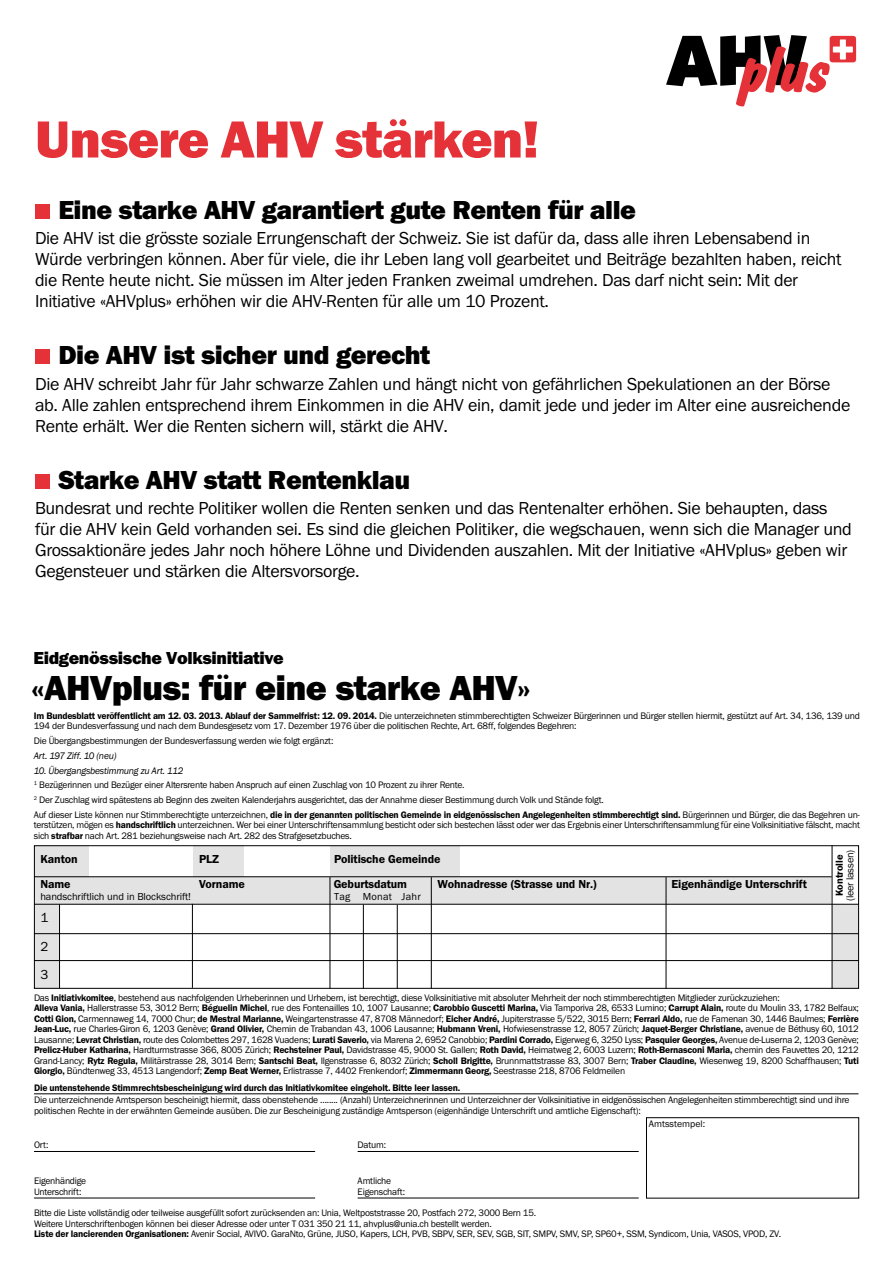
<style>
.page{position:relative;width:893px;height:1263px;background:#fff}
.page>*{position:absolute;margin:0;border:0;box-sizing:border-box;transform-origin:0 0}
.t1{font:54px "Franklin Got URWT Hea";letter-spacing:-.02em;color:#e53138}
.t2{font:36px "Franklin Got URWT Hea";letter-spacing:-.02em;color:#000}
.t3{font:27px "Franklin Got URWT Hea";letter-spacing:-.02em;color:#000}
.t4{font:18px/21px "Franklin Got URWT Boo";letter-spacing:-.02em;color:#000}
.t5{font:18px "Franklin Got URWT Hea";letter-spacing:-.02em;color:#000}
.t6{font:13.5px/28.3px "Franklin Got URWT Boo";color:#000;text-align:justify}
.t7{font:12px "Franklin Got URWT Dem";letter-spacing:-.01em;color:#000}
.t8{font:10.5px "Franklin Got URWT Boo";letter-spacing:-.01em;color:#000}
.t9{font:10.5px "Franklin Got URWT Boo";letter-spacing:.02em;color:#000}
.t10{font:10.5px "Franklin Got URWT Dem";letter-spacing:-.01em;color:#000}
.t11{font:9.75px/10.5px "Franklin Got URWT Boo";letter-spacing:-.02em;color:#000}
.t12{font:9.75px "Franklin Got URWT Dem";letter-spacing:-.02em;color:#000}
.t13{font:italic 9.75px "Franklin Gothic";letter-spacing:-.02em;color:#000}
.t14{font:9.75px "Franklin Got URWT Boo";color:#000}
.s1{font-family:"Franklin Got URWT Dem"}
</style>
<div class="page">
<div style="left:35px;top:204px;width:15px;height:15px;background:#e53138"></div>
<div style="left:35px;top:349px;width:15px;height:15px;background:#e53138"></div>
<div style="left:35px;top:474px;width:15px;height:15px;background:#e53138"></div>
<div style="left:646px;top:1117px;width:213px;height:81px;border:1px solid #000"></div>
<svg style="left:666px;top:35px;width:190px;height:71px"></svg>
<div style="left:34px;top:845px;width:825px;height:144px;background:#e3e3e4"></div>
<div style="left:60px;top:904px;width:772px;height:85px;background:#fff"></div>
<div style="left:89px;top:845px;width:103px;height:32px;background:#fff"></div>
<div style="left:244px;top:845px;width:86px;height:32px;background:#fff"></div>
<div style="left:460px;top:845px;width:372px;height:32px;background:#fff"></div>
<div style="left:831px;top:845px;width:27px;height:59px;background:#fff"></div>
<hr style="left:34px;top:876px;width:798px;height:1px;background:#000">
<hr style="left:34px;top:904px;width:825px;height:1px;background:#000">
<hr style="left:59px;top:904px;width:1px;height:84px;background:#000">
<hr style="left:330px;top:877px;width:1px;height:112px;background:#000">
<hr style="left:431px;top:877px;width:1px;height:111px;background:#000">
<hr style="left:666px;top:877px;width:1px;height:112px;background:#000">
<hr style="left:192px;top:904px;width:1px;height:84px;background:#000">
<hr style="left:363px;top:904px;width:1px;height:84px;background:#000">
<hr style="left:397px;top:905px;width:1px;height:84px;background:#000">
<hr style="left:34px;top:960px;width:825px;height:1px;background:#000">
<hr style="left:34px;top:933px;width:825px;height:1px;background:#000">
<hr style="left:832px;top:845px;width:1px;height:144px;background:#000">
<div style="left:34px;top:845px;width:825px;height:144px;border:1px solid #000"></div>
<hr style="left:34px;top:1093px;width:824px;height:1px;background:#000">
<hr style="left:34px;top:1151px;width:281px;height:1px;background:#000">
<hr style="left:34px;top:1198px;width:281px;height:1px;background:#000">
<hr style="left:358px;top:1151px;width:281px;height:1px;background:#000">
<hr style="left:358px;top:1198px;width:281px;height:1px;background:#000">
<h1 class="t1" style="left:35px;top:108px;width:506px">Unsere AHV stärken!</h1>
<h3 class="t3" style="left:58px;top:194px;width:579px">Eine starke AHV garantiert gute Renten für alle</h3>
<p class="t4" style="left:35px;top:228px;width:808px">Die AHV ist die grösste soziale Errungenschaft der Schweiz. Sie ist dafür da, dass alle ihren Lebensabend in Würde verbringen können. Aber für viele, die ihr Leben lang voll gearbeitet und Beiträge bezahlten haben, reicht die Rente heute nicht. Sie müssen im Alter jeden Franken zweimal umdrehen. Das darf nicht sein: Mit der Initiative «AHVplus» erhöhen wir die AHV-Renten für alle um 10 Prozent.</p>
<h3 class="t3" style="left:58px;top:340px;width:373px">Die AHV ist sicher und gerecht</h3>
<p class="t4" style="left:35px;top:373px;width:817px">Die AHV schreibt Jahr für Jahr schwarze Zahlen und hängt nicht von gefährlichen Spekulationen an der Börse ab. Alle zahlen entsprechend ihrem Einkommen in die AHV ein, damit jede und jeder im Alter eine ausreichende<br>Rente erhält. Wer die Renten sichern will, stärkt die AHV.</p>
<h3 class="t3" style="left:58px;top:464px;width:353px">Starke AHV statt Rentenklau</h3>
<p class="t4" style="left:35px;top:498px;width:818px">Bundesrat und rechte Politiker wollen die Renten senken und das Rentenalter erhöhen. Sie behaupten, dass für die AHV kein Geld vorhanden sei. Es sind die gleichen Politiker, die wegschauen, wenn sich die Manager und Grossaktionäre jedes Jahr noch höhere Löhne und Dividenden auszahlen. Mit der Initiative «AHVplus» geben wir Gegensteuer und stärken die Altersvorsorge.</p>
<h3 class="t5" style="left:34px;top:647px;width:252px">Eidgenössische Volksinitiative</h3>
<h2 class="t2" style="left:31px;top:667px;width:501px">«AHVplus: für eine starke AHV»</h2>
<p class="t11" style="left:34px;top:710px;width:828px"><span class="s1">Im Bundesblatt veröffentlicht am 12. 03. 2013. Ablauf der Sammelfrist: 12. 09. 2014.</span> Die unterzeichneten stimmberechtigten Schweizer Bürgerinnen und Bürger stellen hiermit, gestützt auf Art. 34, 136, 139 und<br>194 der Bundesverfassung und nach dem Bundesgesetz vom 17. Dezember 1976 über die politischen Rechte, Art. 68ff, folgendes Begehren:</p>
<p class="t11" style="left:34px;top:736px;width:301px">Die Übergangsbestimmungen der Bundesverfassung werden wie folgt ergänzt:</p>
<p class="t13" style="left:34px;top:749px;width:84px">Art. 197 Ziff. 10 (neu)</p>
<p class="t13" style="left:34px;top:764px;width:151px">10. Übergangsbestimmung zu Art. 112</p>
<p class="t11" style="left:34px;top:778px;width:828px;line-height:14.7px"><sup>1</sup> Bezügerinnen und Bezüger einer Altersrente haben Anspruch auf einen Zuschlag von 10 Prozent zu ihrer Rente.<br><sup>2</sup> Der Zuschlag wird spätestens ab Beginn des zweiten Kalenderjahrs ausgerichtet, das der Annahme dieser Bestimmung durch Volk und Stände folgt.<br>Auf dieser Liste können nur Stimmberechtigte unterzeichnen, <span class="s1">die in der genannten politischen Gemeinde in eidgenössischen Angelegenheiten stimmberechtigt sind.</span> Bürgerinnen und Bürger, die das Begehren un-</p>
<p class="t11" style="left:34px;top:820px;width:828px">terstützen, mögen es <span class="s1">handschriftlich</span> unterzeichnen. Wer bei einer Unterschriftensammlung besticht oder sich bestechen lässt oder wer das Ergebnis einer Unterschriftensammlung für eine Volksinitiative fälscht, macht sich <span class="s1">strafbar</span> nach Art. 281 beziehungsweise nach Art. 282 des Strafgesetzbuches.</p>
<p class="t7" style="left:40px;top:852px;width:39px">Kanton</p>
<p class="t7" style="left:199px;top:852px;width:21px">PLZ</p>
<p class="t7" style="left:334px;top:852px;width:108px">Politische Gemeinde</p>
<p class="t7" style="left:40px;top:878px;width:32px">Name</p>
<p class="t7" style="left:199px;top:878px;width:47px">Vorname</p>
<p class="t7" style="left:334px;top:878px;width:75px">Geburtsdatum</p>
<p class="t7" style="left:438px;top:878px;width:161px">Wohnadresse (Strasse und Nr.)</p>
<p class="t7" style="left:672px;top:878px;width:137px">Eigenhändige Unterschrift</p>
<p class="t8" style="left:40px;top:891px;width:152px">handschriftlich und in Blockschrift!</p>
<p class="t9" style="left:334px;top:891px;width:88px">Tag Monat Jahr</p>
<h3 class="t6" style="left:40px;top:904px;width:9px">1<br>2<br>3</h3>
<p class="t10" style="left:833px;top:896px;width:43px;rotate:-90deg">Kontrolle</p>
<p class="t8" style="left:844px;top:901px;width:53px;rotate:-90deg">(leer lassen)</p>
<p class="t11" style="left:34px;top:992px;width:826px">Das <span class="s1">Initiativkomitee</span>, bestehend aus nachfolgenden Urheberinnen und Urhebern, ist berechtigt, diese Volksinitiative mit absoluter Mehrheit der noch stimmberechtigten Mitglieder zurückzuziehen:<br><span class="s1">Alleva Vania,</span> Hallerstrasse 53, 3012 Bern; <span class="s1">Béguelin Michel</span>, rue des Fontenailles 10, 1007 Lausanne; <span class="s1">Carobbio Guscetti Marina,</span> Via Tamporiva 28, 6533 Lumino; <span class="s1">Carrupt Alain,</span> route du Moulin 33, 1782 Belfaux; <span class="s1">Cotti Gion,</span> Carmennaweg 14, 7000 Chur; <span class="s1">de Mestral Marianne,</span> Weingartenstrasse 47, 8708 Männedorf; <span class="s1">Eicher André,</span> Jupiterstrasse 5/522, 3015 Bern; <span class="s1">Ferrari Aldo,</span> rue de Famenan 30, 1446 Baulmes; <span class="s1">Ferrière Jean-Luc,</span> rue Charles-Giron 6, 1203 Genève; <span class="s1">Grand Olivier,</span> Chemin de Trabandan 43, 1006 Lausanne; <span class="s1">Hubmann Vreni,</span> Hofwiesenstrasse 12, 8057 Zürich; <span class="s1">Jaquet-Berger Christiane,</span> avenue de Béthusy 60, 1012<br>Lausanne; <span class="s1">Levrat Christian,</span> route des Colombettes 297, 1628 Vuadens; <span class="s1">Lurati Saverio,</span> via Marena 2, 6952 Canobbio; <span class="s1">Pardini Corrado,</span> Eigerweg 6, 3250 Lyss; <span class="s1">Pasquier Georges,</span> Avenue de-Luserna 2, 1203 Genève; <span class="s1">Prelicz-Huber Katharina,</span> Hardturmstrasse 366, 8005 Zürich; <span class="s1">Rechsteiner Paul,</span> Davidstrasse 45, 9000 St. Gallen; <span class="s1">Roth David,</span> Heimatweg 2, 6003 Luzern; <span class="s1">Roth-Bernasconi Maria,</span> chemin des Fauvettes 20, 1212<br>Grand-Lancy; <span class="s1">Rytz Regula,</span> Militärstrasse 28, 3014 Bern; <span class="s1">Santschi Beat,</span> Ilgenstrasse 6, 8032 Zürich; <span class="s1">Scholl Brigitte,</span> Brunnmattstrasse 83, 3007 Bern; <span class="s1">Traber Claudine,</span> Wiesenweg 19, 8200 Schaffhausen; <span class="s1">Tuti Giorgio,</span> Bündtenweg 33, 4513 Langendorf; <span class="s1">Zemp Beat Werner,</span> Erlistrasse 7, 4402 Frenkendorf; <span class="s1">Zimmermann Georg,</span> Seestrasse 218, 8706 Feldmeilen</p>
<p class="t12" style="left:34px;top:1082px;width:428px">Die untenstehende Stimmrechtsbescheinigung wird durch das Initiativkomitee eingeholt. Bitte leer lassen.</p>
<p class="t11" style="left:34px;top:1095px;width:817px">Die unterzeichnende Amtsperson bescheinigt hiermit, dass obenstehende ........ (Anzahl) Unterzeichnerinnen und Unterzeichner der Volksinitiative in eidgenössischen Angelegenheiten stimmberechtigt sind und ihre politischen Rechte in der erwähnten Gemeinde ausüben. Die zur Bescheinigung zuständige Amtsperson (eigenhändige Unterschrift und amtliche Eigenschaft):</p>
<p class="t11" style="left:34px;top:1140px;width:16px">Ort:</p>
<p class="t11" style="left:34px;top:1176px;width:54px">Eigenhändige<br>Unterschrift:</p>
<p class="t14" style="left:649px;top:1119px;width:58px">Amtsstempel:</p>
<p class="t11" style="left:358px;top:1140px;width:30px">Datum:</p>
<p class="t11" style="left:358px;top:1176px;width:49px">Amtliche<br>Eigenschaft:</p>
<p class="t11" style="left:34px;top:1208px;width:748px">Bitte die Liste vollständig oder teilweise ausgefüllt sofort zurücksenden an: Unia, Weltpoststrasse 20, Postfach 272, 3000 Bern 15.<br>Weitere Unterschriftenbogen können bei dieser Adresse oder unter T 031 350 21 11, ahvplus@unia.ch bestellt werden.<br><span class="s1">Liste der lancierenden Organisationen:</span> Avenir Social, AVIVO. GaraNto, Grüne, JUSO, Kapers, LCH, PVB, SBPV, SER, SEV, SGB, SIT, SMPV, SMV, SP, SP60+, SSM, Syndicom, Unia, VASOS, VPOD, ZV.</p>
</div>
